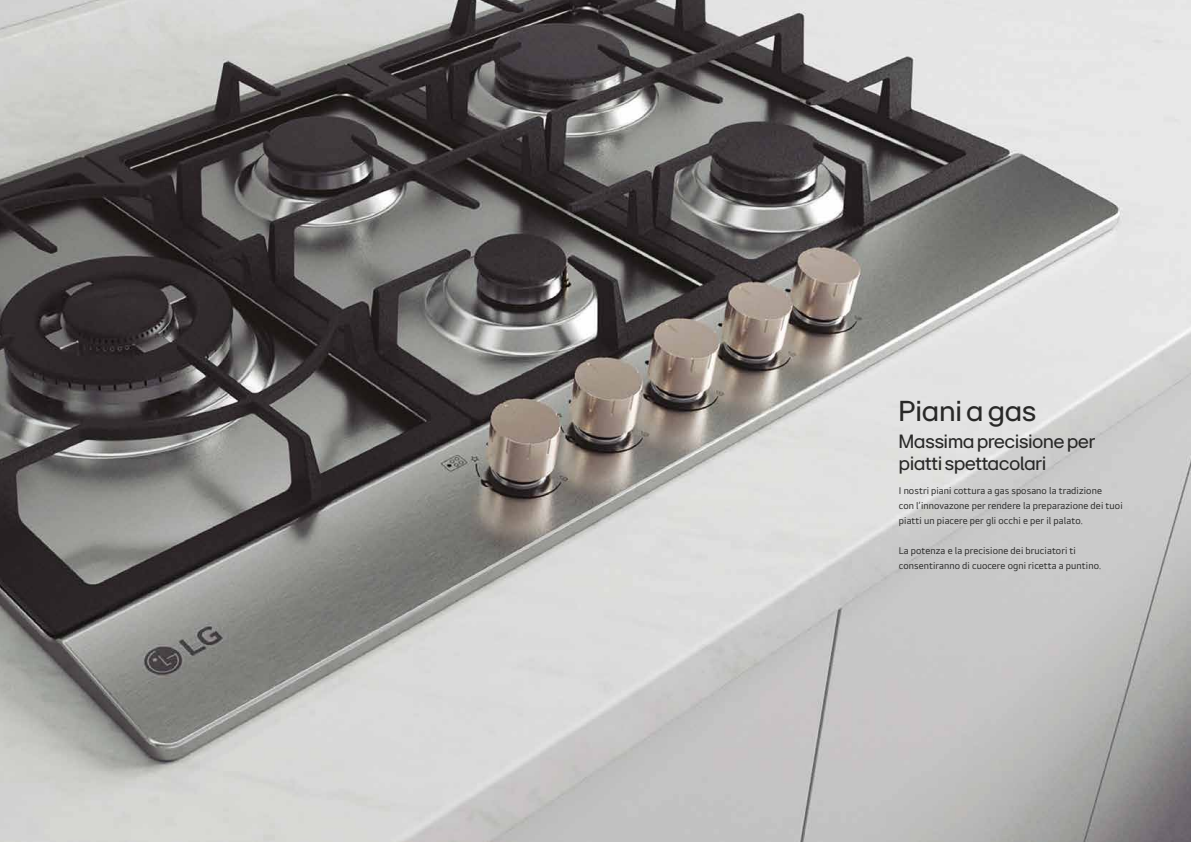
<style>
.page{position:relative;width:1191px;height:842px;background:#fff}
.page>*{position:absolute;margin:0;border:0;box-sizing:border-box;transform-origin:0 0}
.t1{font:30px "LGEI Headline";letter-spacing:.01em;color:#282827}
.t2{font:20px/22px "LGEI Headline";color:#282827}
.t3{font:10px/15px "LGEI Text Rg TTF";letter-spacing:.01em;color:#282827}
</style>
<div class="page">
<img style="left:0;top:0;width:1191px;height:842px">
<h1 class="t1" style="left:899px;top:392px;width:139px">Piani a gas</h1>
<h2 class="t2" style="left:899px;top:430px;width:198px">Massima precisione per piatti spettacolari</h2>
<p class="t3" style="left:899px;top:483px;width:225px">I nostri piani cottura a gas sposano la tradizione<br>con l’innovazone per rendere la preparazione dei tuoi piatti un piacere per gli occhi e per il palato.</p>
<p class="t3" style="left:899px;top:543px;width:204px">La potenza e la precisione dei bruciatori ti consentiranno di cuocere ogni ricetta a puntino.</p>
</div>
